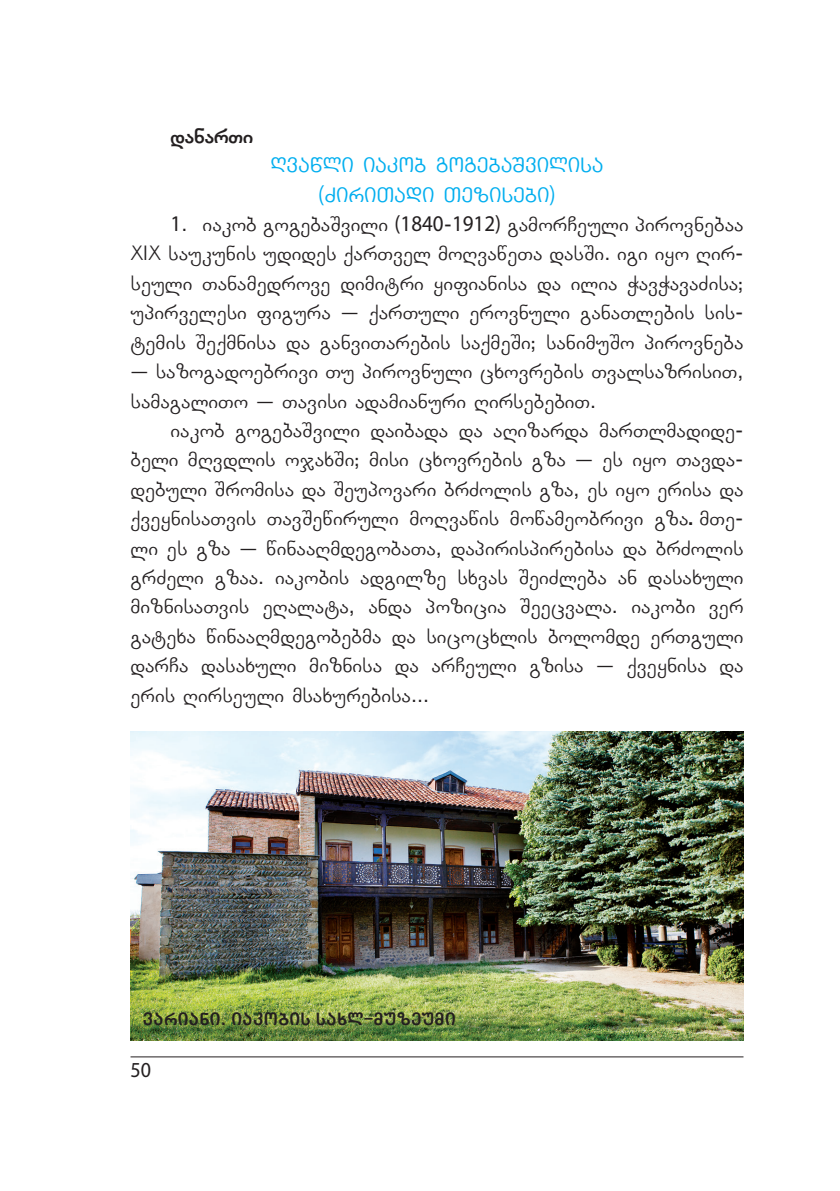
<style>
.page{position:relative;width:840px;height:1191px;background:#fff}
.page>*{position:absolute;margin:0;border:0;box-sizing:border-box;transform-origin:0 0}
.t1{font:21px/29.4px "A Kolkhety N";color:#231f20;text-align:justify}
.t2{font:21px/29.4px "A Kolkhety M";letter-spacing:.05em;color:#00aeef;text-align:center}
.t3{font:700 21px "A Kolkhety N";color:#231f20}
.t4{font:20px "A Kolkhety N";color:#231f20}
.t5{font:700 18px "A Kolkhety M";letter-spacing:.05em;color:#231f20}
.s1{font-weight:700}
</style>
<div class="page">
<hr style="left:130px;top:1056px;width:613px;height:1px;background:#231f20">
<img style="left:130px;top:731px;width:613px;height:310px">
<p class="t3" style="left:170px;top:126px;width:84px">danarTi</p>
<p class="t2" style="left:271px;top:152px;width:333px">RVAWLI IAKOB GOGEBASVILISA (ZIRITADI TEZISEBI)</p>
<p class="t1" style="left:130px;top:211px;width:614px;text-indent:40px">1. IAKOB GOGEBASVILI (1840-1912) GAMORCEULI PIROVNEBAA XIX SAUKUNIS UDIDES QARTVEL MORVAWETA DASSI. IGI IYO RIR-SEULI TANAMEDROVE DIMITRI YIFIANISA DA ILIA WAVWAVAZISA; UPIRVELESI FIGURA _ QARTULI EROVNULI GANATLEBIS SIS-TEMIS SEQMNISA DA GANVITAREBIS SAQMESI; SANIMUSO PIROVNEBA _ SAZOGADOEBRIVI TU PIROVNULI CXOVREBIS TVALSAZRISIT, SAMAGALITO _ TAVISI ADAMIANURI RIRSEBEBIT.</p>
<p class="t1" style="left:130px;top:417px;width:614px;text-indent:40px">IAKOB GOGEBASVILI DAIBADA DA ARIZARDA MARTLMADIDE-BELI MRVDLIS OJAXSI; MISI CXOVREBIS GZA _ ES IYO TAVDA-DEBULI SROMISA DA SEUPOVARI BRZOLIS GZA, ES IYO ERISA DA QVEYNISATVIS TAVSEWIRULI MORVAWIS MOWAMEOBRIVI GZA<span class="s1">.</span> MTE-LI ES GZA _ WINAARMDEGOBATA, DAPIRISPIREBISA DA BRZOLIS GRZELI GZAA. IAKOBIS ADGILZE SXVAS SEIZLEBA AN DASAXULI MIZNISATVIS ERALATA, ANDA POZICIA SEECVALA. IAKOBI VER GATEXA WINAARMDEGOBEBMA DA SICOCXLIS BOLOMDE ERTGULI DARCA DASAXULI MIZNISA DA ARCEULI GZISA _ QVEYNISA DA ERIS RIRSEULI MSAXUREBISA...</p>
<p class="t5" style="left:143px;top:1010px;width:313px">VARIANI. IAKOBIS SAXL-MUZEUMI</p>
<p class="t4" style="left:130px;top:1060px;width:22px">50</p>
</div>
